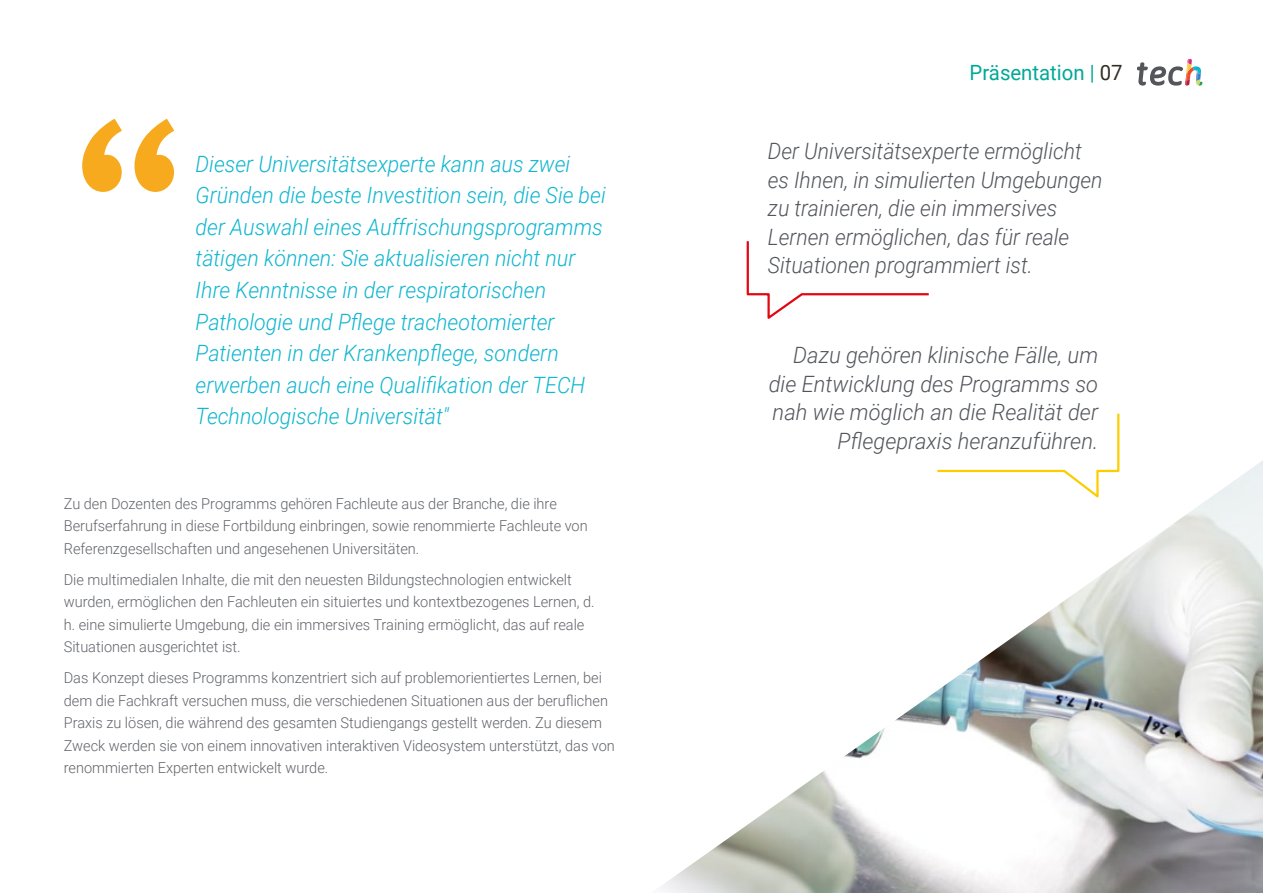
<style>
.page{position:relative;width:1263px;height:893px;background:#fff}
.page>*{position:absolute;margin:0;border:0;box-sizing:border-box;transform-origin:0 0}
.t1{font:italic 300 22.5px/31.5px "Roboto";color:#0fb6cf;scale:.95 1}
.t2{font:italic 300 22.5px/28.5px "Roboto";color:#52555b;scale:.94 1}
.t3{font:italic 300 22.5px/28.5px "Roboto";color:#52555b;text-align:right}
.t4{font:21px "Roboto";color:#00a996}
.t5{font:300 15px/22.5px "Roboto";color:#61646a}
.s1{color:#312e20}
</style>
<div class="page">
<svg style="left:82px;top:119px;width:92px;height:73px"></svg>
<svg style="left:1117px;top:413px;width:3px;height:47px"></svg>
<svg style="left:746px;top:241px;width:183px;height:78px"></svg>
<img style="left:662px;top:460px;width:601px;height:433px">
<svg style="left:1137px;top:59px;width:65px;height:27px"></svg>
<p class="t1" style="left:196px;top:147px;width:433px">Dieser Universitätsexperte kann aus zwei Gründen die beste Investition sein, die Sie bei der Auswahl eines Auffrischungsprogramms tätigen können: Sie aktualisieren nicht nur Ihre Kenntnisse in der respiratorischen Pathologie und Pflege tracheotomierter Patienten in der Krankenpflege, sondern erwerben auch eine Qualifikation der TECH Technologische Universität"</p>
<p class="t5" style="left:64px;top:492px;width:525px">Zu den Dozenten des Programms gehören Fachleute aus der Branche, die ihre<br>Berufserfahrung in diese Fortbildung einbringen, sowie renommierte Fachleute von<br>Referenzgesellschaften und angesehenen Universitäten.</p>
<p class="t5" style="left:64px;top:568px;width:532px">Die multimedialen Inhalte, die mit den neuesten Bildungstechnologien entwickelt wurden, ermöglichen den Fachleuten ein situiertes und kontextbezogenes Lernen, d. h. eine simulierte Umgebung, die ein immersives Training ermöglicht, das auf reale Situationen ausgerichtet ist.</p>
<p class="t5" style="left:64px;top:666px;width:553px">Das Konzept dieses Programms konzentriert sich auf problemorientiertes Lernen, bei dem die Fachkraft versuchen muss, die verschiedenen Situationen aus der beruflichen Praxis zu lösen, die während des gesamten Studiengangs gestellt werden. Zu diesem Zweck werden sie von einem innovativen interaktiven Videosystem unterstützt, das von renommierten Experten entwickelt wurde.</p>
<h2 class="t4" style="left:969px;top:57px;width:155px">Präsentation | <span class="s1">07</span></h2>
<h1 class="t2" style="left:768px;top:136px;width:357px">Der Universitätsexperte ermöglicht es Ihnen, in simulierten Umgebungen zu trainieren, die ein immersives Lernen ermöglichen, das für reale Situationen programmiert ist.</h1>
<h1 class="t3" style="left:769px;top:340px;width:331px">Dazu gehören klinische Fälle, um die Entwicklung des Programms so nah wie möglich an die Realität der<br>Pflegepraxis heranzuführen.</h1>
</div>
